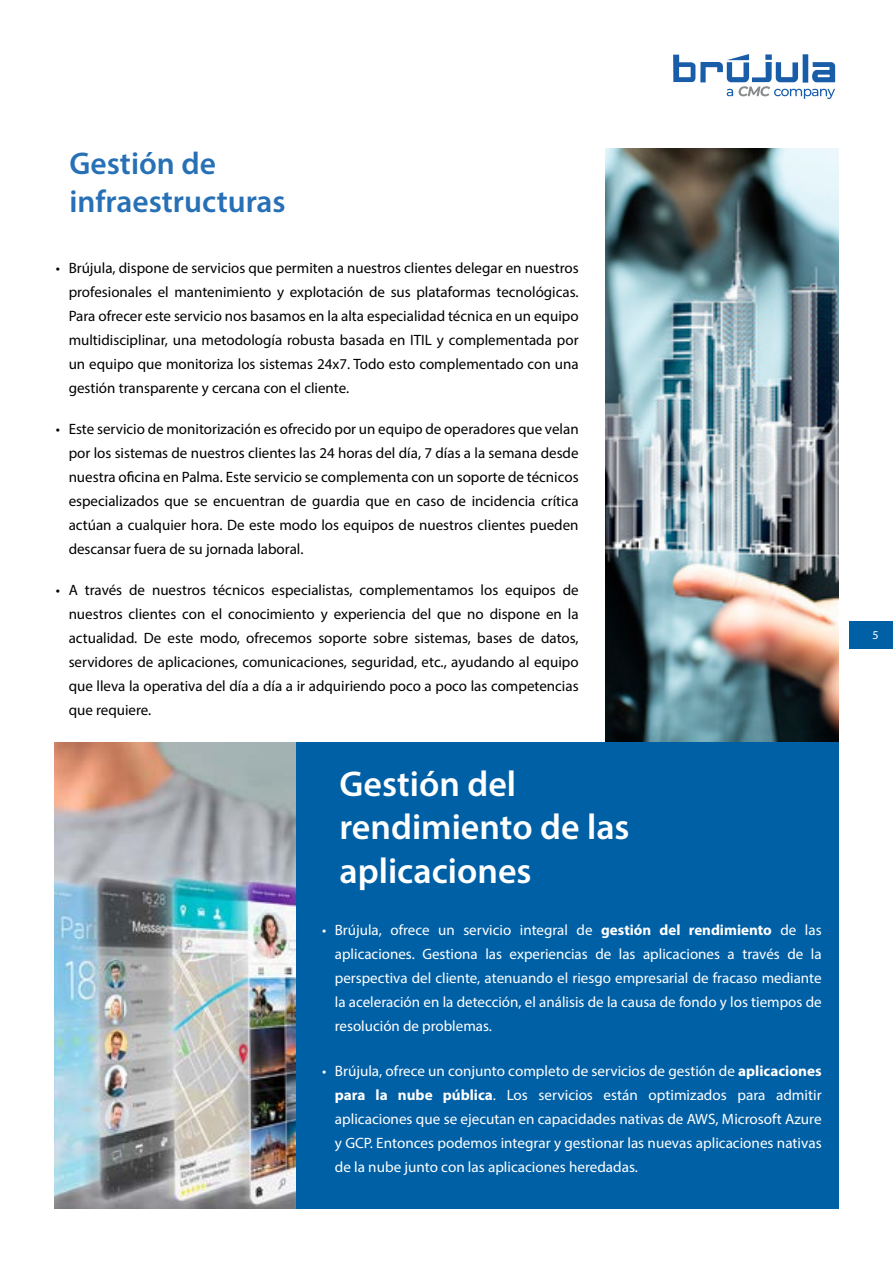
<style>
.page{position:relative;width:893px;height:1263px;background:#fff}
.page>*{position:absolute;margin:0;border:0;box-sizing:border-box;transform-origin:0 0}
.t1{font:600 36px/43.2px "Myriad Pro";color:#fff}
.t2{font:600 31.5px/37.8px "Myriad Pro";color:#2770b6}
.t3{font:15px/24px "Myriad Pro";color:#000;text-align:justify}
.t4{font:15px/24px "Myriad Pro";color:#fff;text-align:justify}
.t5{font:12px "Myriad Pro";color:#fff}
.s1{font-weight:700}
</style>
<div class="page">
<div style="left:849px;top:621px;width:44px;height:27px;background:#0060a6"></div>
<svg style="left:673px;top:54px;width:162px;height:45px"></svg>
<img style="left:606px;top:148px;width:233px;height:594px">
<div style="left:54px;top:742px;width:785px;height:467px;background:#0060a6"></div>
<img style="left:54px;top:742px;width:241px;height:467px">
<h2 class="t2" style="left:69px;top:144px;width:218px">Gestión de infraestructuras</h2>
<p class="t3" style="left:69px;top:255px;width:511px;text-indent:-13px">• Brújula, dispone de servicios que permiten a nuestros clientes delegar en nuestros profesionales el mantenimiento y explotación de sus plataformas tecnológicas.<br>Para ofrecer este servicio nos basamos en la alta especialidad técnica en un equipo multidisciplinar, una metodología robusta basada en ITIL y complementada por un equipo que monitoriza los sistemas 24x7. Todo esto complementado con una gestión transparente y cercana con el cliente.</p>
<p class="t3" style="left:69px;top:416px;width:511px;text-indent:-13px">• Este servicio de monitorización es ofrecido por un equipo de operadores que velan por los sistemas de nuestros clientes las 24 horas del día, 7 días a la semana desde nuestra oficina en Palma. Este servicio se complementa con un soporte de técnicos especializados que se encuentran de guardia que en caso de incidencia crítica actúan a cualquier hora. De este modo los equipos de nuestros clientes pueden descansar fuera de su jornada laboral.</p>
<p class="t3" style="left:69px;top:577px;width:511px;text-indent:-13px">• A través de nuestros técnicos especialistas, complementamos los equipos de nuestros clientes con el conocimiento y experiencia del que no dispone en la actualidad. De este modo, ofrecemos soporte sobre sistemas, bases de datos, servidores de aplicaciones, comunicaciones, seguridad, etc., ayudando al equipo que lleva la operativa del día a día a ir adquiriendo poco a poco las competencias que requiere.</p>
<h1 class="t1" style="left:339px;top:762px;width:292px">Gestión del rendimiento de las aplicaciones</h1>
<p class="t4" style="left:335px;top:918px;width:488px;text-indent:-13px">• Brújula, ofrece un servicio integral de <span class="s1">gestión del rendimiento</span> de las aplicaciones. Gestiona las experiencias de las aplicaciones a través de la perspectiva del cliente, atenuando el riesgo empresarial de fracaso mediante la aceleración en la detección, el análisis de la causa de fondo y los tiempos de resolución de problemas.</p>
<p class="t4" style="left:335px;top:1059px;width:488px;text-indent:-13px">• Brújula, ofrece un conjunto completo de servicios de gestión de <span class="s1">aplicaciones para la nube pública</span>. Los servicios están optimizados para admitir aplicaciones que se ejecutan en capacidades nativas de AWS, Microsoft Azure y GCP. Entonces podemos integrar y gestionar las nuevas aplicaciones nativas de la nube junto con las aplicaciones heredadas.</p>
<p class="t5" style="left:873px;top:628px;width:8px">5</p>
</div>
